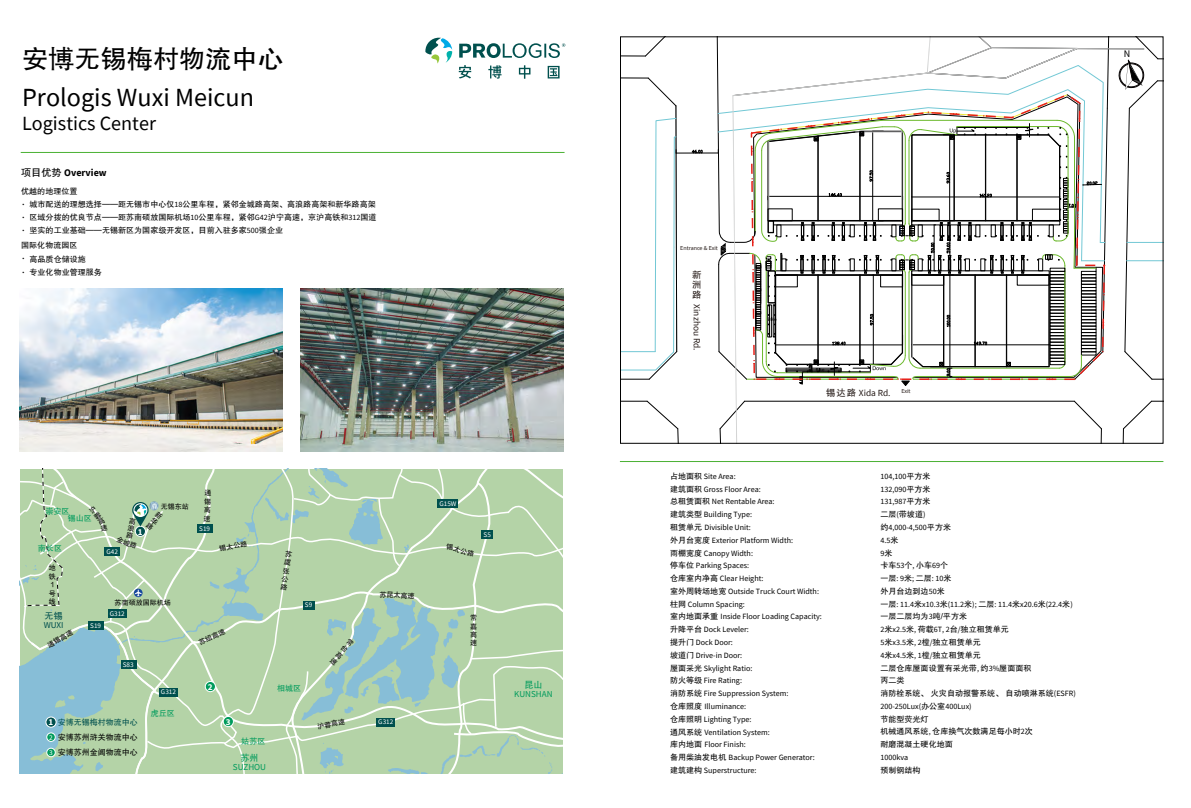
<style>
.page{position:relative;width:1191px;height:808px;background:#fff}
.page>*{position:absolute;margin:0;border:0;box-sizing:border-box;transform-origin:0 0}
.t1{font:26.2px "Source Sans Pro";color:#000}
.t2{font:26.2px "FZHTJW GB1 0";color:#000}
.t3{font:20.1px "Source Sans Pro";color:#000}
.t4{font:700 10.1px "Source Sans Pro";color:#000}
.t5{font:10.1px "Source Sans Pro";color:#000}
.t6{font:9.4px "Source Sans Pro";color:#231815}
.t7{font:9.4px/10.3px "FZHTJW GB1 0";color:#231815;text-align:justify}
.t8{font:9.1px "Source Sans Pro";color:#009b5c}
.t9{font:9.1px "FZHTJW GB1 0";color:#009b5c}
.t10{font:9.1px "Source Sans Pro";color:#00504e}
.t11{font:700 9.1px "Source Sans Pro";color:#fff}
.t12{font:9.1px "FZHTJW GB1 0";color:#00504e}
.t13{font:8.1px/12.8px "Source Sans Pro";color:#000}
.t14{font:8.1px/12.8px "FZHTJW GB1 0";color:#000}
.t15{font:8.1px/7.9px "FZHTJW GB1 0";color:#009b5c}
.t16{font:8.1px "FZHTJW GB1 0";color:#00504e}
.t17{font:7.2px/15.3px "Source Sans Pro";color:#fff}
.t18{font:7px/8.5px "FZHTJW GB1 0";color:#000;text-align:justify}
.t19{font:7px "Source Sans Pro";color:#fff}
.t20{font:6px "Source Sans Pro";color:#231815}
.t21{font:6px/13.1px "Source Sans Pro";color:#000;text-align:justify}
.s1{font-family:"FZHTJW GB1 0";font-weight:400}
.s2{font-family:"Source Sans Pro"}
.s3{font-family:"FZHTJW GB1 0"}
</style>
<div class="page">
<svg style="left:622px;top:38px;width:42px;height:19px"></svg>
<hr style="left:676px;top:153px;width:42px;height:1px;background:#000">
<svg style="left:691px;top:149px;width:11px;height:4px"></svg>
<svg style="left:622px;top:401px;width:57px;height:41px"></svg>
<svg style="left:622px;top:78px;width:55px;height:302px"></svg>
<hr style="left:21px;top:152px;width:543px;height:1px;background:#4ab134">
<hr style="left:620px;top:461px;width:543px;height:1px;background:#4ab134">
<svg style="left:716px;top:37px;width:447px;height:406px"></svg>
<img style="left:20px;top:288px;width:263px;height:163px">
<img style="left:301px;top:288px;width:262px;height:163px">
<svg style="left:459px;top:65px;width:12px;height:13px"></svg>
<svg style="left:488px;top:65px;width:13px;height:14px"></svg>
<svg style="left:519px;top:65px;width:11px;height:14px"></svg>
<svg style="left:547px;top:66px;width:12px;height:12px"></svg>
<svg style="left:425px;top:38px;width:27px;height:26px"></svg>
<svg style="left:459px;top:43px;width:106px;height:15px"></svg>
<svg style="left:20px;top:469px;width:542px;height:305px;background:#b0d1b0"></svg>
<h1 class="t2" style="left:22px;top:44px;width:263px">安博无锡梅村物流中心</h1>
<h1 class="t1" style="left:22px;top:80px;width:233px">Prologis Wuxi Meicun</h1>
<h2 class="t3" style="left:22px;top:110px;width:135px">Logistics Center</h2>
<p class="t4" style="left:21px;top:165px;width:87px"><span class="s1">项目优势</span> Overview</p>
<p class="t14" style="left:30px;top:198px;width:348px;line-height:13.1px;text-align:justify">城市配送的理想选择——距无锡市中心仅<span class="s2">18</span>公里车程，紧邻金城路高架、高浪路高架和新华路高架区域分拨的优良节点——距苏南硕放国际机场<span class="s2">10</span>公里车程，紧邻<span class="s2">G42</span>沪宁高速，京沪高铁和<span class="s2">312</span>国道坚实的工业基础——无锡新区为国家级开发区，目前入驻多家<span class="s2">500</span>强企业</p>
<p class="t14" style="left:30px;top:252px;width:74px;line-height:13.1px">高品质仓储设施<br>专业化物业管理服务</p>
<p class="t14" style="left:21px;top:185px;width:58px">优越的地理位置</p>
<p class="t21" style="left:22px;top:197px;width:3px">• • •</p>
<p class="t21" style="left:22px;top:252px;width:3px">• •</p>
<p class="t14" style="left:21px;top:239px;width:58px">国际化物流园区</p>
<p class="t15" style="left:68px;top:507px;width:26px;text-indent:-22px">崇安区<br>锡山区</p>
<p class="t15" style="left:38px;top:545px;width:26px">南长区</p>
<p class="t18" style="left:49px;top:564px;width:9px;text-align:left">地铁<br>1号线</p>
<p class="t19" style="left:107px;top:547px;width:13px">G42</p>
<p class="t11" style="left:138px;top:525px;width:6px">1</p>
<p class="t18" style="left:161px;top:502px;width:30px">无锡东站</p>
<p class="t18" style="left:205px;top:489px;width:9px;rotate:2deg">通锡高速</p>
<p class="t19" style="left:199px;top:524px;width:12px">S19</p>
<p class="t18" style="left:115px;top:598px;width:58px">苏南硕放国际机场</p>
<p class="t18" style="left:286px;top:549px;width:9px;rotate:8deg">苏虞张公路</p>
<p class="t19" style="left:305px;top:601px;width:9px">S9</p>
<p class="t19" style="left:439px;top:499px;width:19px">G15W</p>
<p class="t18" style="left:380px;top:590px;width:37px;rotate:3deg">苏昆太高速</p>
<p class="t19" style="left:483px;top:530px;width:9px">S5</p>
<p class="t19" style="left:110px;top:609px;width:16px">G312</p>
<p class="t12" style="left:45px;top:611px;width:20px">无锡</p>
<p class="t10" style="left:44px;top:620px;width:21px">WUXI</p>
<p class="t18" style="left:470px;top:613px;width:9px">常嘉高</p>
<p class="t19" style="left:90px;top:621px;width:12px">S19</p>
<p class="t18" style="left:197px;top:639px;width:30px;rotate:-24deg">苏绍高速</p>
<p class="t18" style="left:46px;top:642px;width:30px;rotate:-29deg">通锡高速</p>
<p class="t18" style="left:470px;top:639px;width:9px">速</p>
<p class="t18" style="left:350px;top:636px;width:9px;rotate:40deg">常台高速</p>
<p class="t19" style="left:123px;top:660px;width:12px">S83</p>
<p class="t19" style="left:161px;top:688px;width:16px">G312</p>
<p class="t11" style="left:208px;top:680px;width:6px">2</p>
<p class="t15" style="left:277px;top:684px;width:26px">相城区</p>
<p class="t16" style="left:58px;top:718px;width:81px">安博无锡梅村物流中心</p>
<p class="t14" style="left:58px;top:730px;width:81px;line-height:15.1px">安博苏州浒关物流中心安博苏州金阊物流中心</p>
<p class="t11" style="left:48px;top:716px;width:6px">1</p>
<p class="t17" style="left:49px;top:729px;width:5px">2<br>3</p>
<p class="t15" style="left:151px;top:709px;width:26px">虎丘区</p>
<p class="t11" style="left:226px;top:715px;width:6px">3</p>
<p class="t15" style="left:241px;top:737px;width:26px">姑苏区</p>
<p class="t9" style="left:240px;top:753px;width:20px">苏州</p>
<p class="t8" style="left:233px;top:761px;width:35px">SUZHOU</p>
<p class="t18" style="left:317px;top:722px;width:30px;rotate:-10deg">沪蓉高速</p>
<p class="t19" style="left:378px;top:718px;width:16px">G312</p>
<p class="t9" style="left:524px;top:680px;width:20px">昆山</p>
<p class="t8" style="left:514px;top:688px;width:40px">KUNSHAN</p>
<p class="t5" style="left:1123px;top:47px;width:8px">N</p>
<p class="t20" style="left:680px;top:244px;width:39px">Entrance &amp; Exit</p>
<p class="t7" style="left:692px;top:269px;width:11px">新洲路</p>
<p class="t6" style="left:703px;top:304px;width:48px;rotate:90deg">Xinzhou Rd.</p>
<p class="t6" style="left:826px;top:387px;width:66px"><span class="s3">锡达路</span> Xida Rd.</p>
<p class="t20" style="left:901px;top:388px;width:11px">Exit</p>
<p class="t13" style="left:670px;top:470px;width:153px"><span class="s3">占地面积</span> Site Area:<br><span class="s3">建筑面积</span> Gross Floor Area:<br><span class="s3">总租赁面积</span> Net Rentable Area:<br><span class="s3">建筑类型</span> Building Type:<br><span class="s3">租赁单元</span> Divisible Unit:<br><span class="s3">外月台宽度</span> Exterior Platform Width:<br><span class="s3">雨棚宽度</span> Canopy Width:<br><span class="s3">停车位</span> Parking Spaces:<br><span class="s3">仓库室内净高</span> Clear Height:<br><span class="s3">室外周转场地宽</span> Outside Truck Court Width:<span class="s3">柱网</span> Column Spacing:<br><span class="s3">室内地面承重</span> Inside Floor Loading Capacity:<span class="s3">升降平台</span> Dock Leveler:<br><span class="s3">提升门</span> Dock Door:<br><span class="s3">坡道门</span> Drive-in Door:<br><span class="s3">屋面采光</span> Skylight Ratio:<br><span class="s3">防火等级</span> Fire Rating:<br><span class="s3">消防系统</span> Fire Suppression System:<br><span class="s3">仓库照度</span> Illuminance:<br><span class="s3">仓库照明</span> Lighting Type:<br><span class="s3">通风系统</span> Ventilation System:<br><span class="s3">库内地面</span> Floor Finish:<br><span class="s3">备用柴油发电机</span> Backup Power Generator:<span class="s3">建筑建构</span> Superstructure:</p>
<p class="t13" style="left:880px;top:470px;width:52px;text-align:justify">104,100<span class="s3">平方米</span>132,090<span class="s3">平方米</span>131,987<span class="s3">平方米</span></p>
<p class="t14" style="left:880px;top:508px;width:47px">二层<span class="s2">(</span>带坡道<span class="s2">)</span></p>
<p class="t13" style="left:880px;top:521px;width:72px"><span class="s3">约</span>4,000-4,500<span class="s3">平方米<br></span>4.5<span class="s3">米<br></span>9<span class="s3">米</span></p>
<p class="t14" style="left:880px;top:559px;width:73px">卡车<span class="s2">53</span>个<span class="s2">,</span> 小车<span class="s2">69</span>个一层<span class="s2">: 9</span>米<span class="s2">;</span> 二层<span class="s2">: 10</span>米外月台边到边<span class="s2">50</span>米</p>
<p class="t13" style="left:880px;top:597px;width:194px"><span class="s3">一层</span>: 11.4<span class="s3">米</span>x10.3<span class="s3">米</span>(11.2<span class="s3">米</span>); <span class="s3">二层</span>: 11.4<span class="s3">米</span>x20.6<span class="s3">米</span>(22.4<span class="s3">米</span>)</p>
<p class="t14" style="left:880px;top:610px;width:88px">一层二层均为<span class="s2">3</span>吨/平方米</p>
<p class="t13" style="left:880px;top:623px;width:130px">2<span class="s3">米</span>x2.5<span class="s3">米</span>, <span class="s3">荷载</span>6T, 2<span class="s3">台</span>/<span class="s3">独立租赁单元</span></p>
<p class="t14" style="left:880px;top:636px;width:197px"><span class="s2">5</span>米<span class="s2">x3.5</span>米<span class="s2">, 2</span>樘<span class="s2">/</span>独立租赁单元<br><span class="s2">4</span>米<span class="s2">x4.5</span>米<span class="s2">, 1</span>樘<span class="s2">/</span>独立租赁单元<br>二层仓库屋面设置有采光带<span class="s2">,</span> 约<span class="s2">3%</span>屋面面积<br>丙二类<br>消防栓系统、 火灾自动报警系统、 自动喷淋系统<span class="s2">(ESFR)</span></p>
<p class="t13" style="left:880px;top:700px;width:93px">200-250Lux(<span class="s3">办公室</span>400Lux)</p>
<p class="t14" style="left:880px;top:712px;width:154px">节能型荧光灯<br>机械通风系统<span class="s2">,</span> 仓库换气次数满足每小时<span class="s2">2</span>次耐磨混凝土硬化地面</p>
<p class="t13" style="left:880px;top:751px;width:29px">1000kva</p>
<p class="t14" style="left:880px;top:764px;width:42px">预制钢结构</p>
</div>
